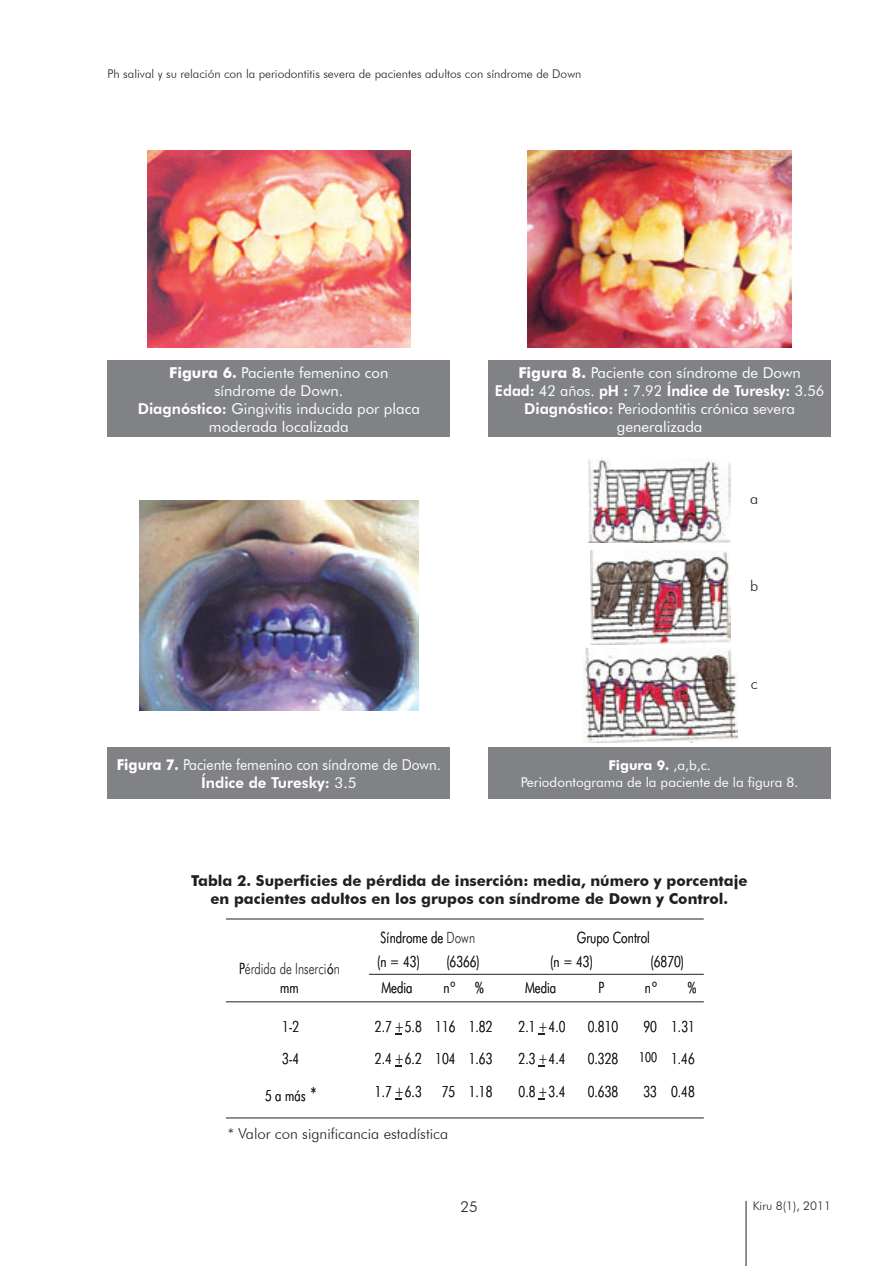
<style>
.page{position:relative;width:896px;height:1266px;background:#fff}
.page>*{position:absolute;margin:0;border:0;box-sizing:border-box;transform-origin:0 0}
.t1{font:300 15.6px "Futura BT";color:#231f20;scale:.76 1}
.t2{font:15px/18px "Futura BT";color:#fff;text-align:center}
.t3{font:700 15px/18px "Futura BT";color:#231f20;text-align:center}
.t4{font:15px/18px "Futura BT";color:#fff;text-align:center;scale:.92 1}
.t5{font:300 15px "Futura BT";color:#231f20}
.t6{font:13.5px/16.2px "Futura BT";color:#fff;text-align:center}
.t7{font:300 12px "Futura BT";color:#231f20}
.s1{font-weight:700}
.s2{font-weight:800}
.s3{font-size:13.65px}
.s4{font-size:19.5px}
</style>
<div class="page">
<hr style="left:745px;top:1200px;width:1px;height:65px;background:#231f20">
<div style="left:108px;top:360px;width:342px;height:77px;background:#808285"></div>
<div style="left:108px;top:747px;width:342px;height:51px;background:#808285"></div>
<div style="left:488px;top:360px;width:342px;height:77px;background:#808285"></div>
<div style="left:488px;top:747px;width:342px;height:51px;background:#808285"></div>
<img style="left:147px;top:150px;width:263px;height:197px">
<img style="left:527px;top:150px;width:264px;height:198px">
<img style="left:139px;top:500px;width:279px;height:210px">
<img style="left:588px;top:459px;width:142px;height:83px">
<img style="left:590px;top:550px;width:140px;height:94px">
<img style="left:583px;top:649px;width:154px;height:93px">
<hr style="left:227px;top:918px;width:476px;height:1px;background:#231f20">
<hr style="left:227px;top:1117px;width:476px;height:1px;background:#231f20">
<hr style="left:369px;top:973px;width:334px;height:1px;background:#231f20">
<hr style="left:227px;top:1001px;width:476px;height:1px;background:#231f20">
<p class="t7" style="left:108px;top:67px;width:475px">Ph salival y su relación con la periodontitis severa de pacientes adultos con síndrome de Down</p>
<p class="t2" style="left:138px;top:363px;width:284px"><span class="s1">Figura 6.</span> Paciente femenino con síndrome de Down.<br><span class="s2">Diagnóstico:</span> Gingivitis inducida por placa moderada localizada</p>
<p class="t4" style="left:117px;top:755px;width:354px"><span class="s1">Figura 7.</span> Paciente femenino con síndrome de Down.<br><span class="s2">Índice de Turesky:</span> 3.5</p>
<p class="t2" style="left:495px;top:363px;width:331px"><span class="s1">Figura 8.</span> Paciente con síndrome de Down<br><span class="s2">Edad:</span> 42 años. <span class="s2">pH :</span> 7.92 <span class="s2">Índice de Turesky:</span> 3.56<br><span class="s2">Diagnóstico:</span> Periodontitis crónica severa generalizada</p>
<p class="t5" style="left:750px;top:489px;width:10px">a</p>
<p class="t5" style="left:750px;top:577px;width:10px">b</p>
<p class="t5" style="left:750px;top:674px;width:8px">c</p>
<p class="t6" style="left:521px;top:757px;width:279px"><span class="s1">Figura 9.</span> ,a,b,c.<br>Periodontograma de la paciente de la figura 8.</p>
<p class="t3" style="left:191px;top:871px;width:558px">Tabla 2. Superficies de pérdida de inserción: media, número y porcentaje en pacientes adultos en los grupos con síndrome de Down y Control.</p>
<p class="t1" style="left:239px;top:959px;width:134px">Pérdida de Inserci n</p>
<p class="t1" style="left:327px;top:959px;width:10px">ó</p>
<p class="t1" style="left:280px;top:977px;width:26px">mm</p>
<p class="t1" style="left:380px;top:928px;width:126px">Síndrome de Down</p>
<p class="t1" style="left:576px;top:928px;width:97px">Grupo Control</p>
<p class="t1" style="left:377px;top:951px;width:58px">(n = 43)</p>
<p class="t1" style="left:446px;top:951px;width:46px">(6366)</p>
<p class="t1" style="left:550px;top:951px;width:58px">(n = 43)</p>
<p class="t1" style="left:650px;top:951px;width:46px">(6870)</p>
<p class="t1" style="left:381px;top:978px;width:42px">Media</p>
<p class="t1" style="left:443px;top:978px;width:17px">nº</p>
<p class="t1" style="left:475px;top:978px;width:13px">%</p>
<p class="t1" style="left:525px;top:978px;width:42px">Media</p>
<p class="t1" style="left:598px;top:978px;width:9px">P</p>
<p class="t1" style="left:645px;top:978px;width:17px">nº</p>
<p class="t1" style="left:687px;top:978px;width:13px">%</p>
<p class="t1" style="left:435px;top:1016px;width:28px">116</p>
<p class="t1" style="left:518px;top:1016px;width:63px">2.1 +4.0</p>
<p class="t1" style="left:587px;top:1016px;width:42px">0.810</p>
<p class="t1" style="left:671px;top:1016px;width:33px">1.31</p>
<p class="t1" style="left:643px;top:1016px;width:19px">90</p>
<p class="t1" style="left:282px;top:1016px;width:24px">1-2</p>
<p class="t1" style="left:375px;top:1016px;width:63px">2.7 +5.8</p>
<p class="t1" style="left:468px;top:1016px;width:33px">1.82</p>
<p class="t1" style="left:435px;top:1049px;width:28px">104</p>
<p class="t1" style="left:518px;top:1049px;width:63px">2.3 +4.4</p>
<p class="t1" style="left:587px;top:1049px;width:42px">0.328</p>
<p class="t1" style="left:639px;top:1049px;width:75px"><span class="s3">100</span> 1.46</p>
<p class="t1" style="left:282px;top:1049px;width:24px">3-4</p>
<p class="t1" style="left:375px;top:1049px;width:63px">2.4 +6.2</p>
<p class="t1" style="left:468px;top:1049px;width:33px">1.63</p>
<p class="t1" style="left:265px;top:1085px;width:69px">5 a más <span class="s4">*</span></p>
<p class="t1" style="left:375px;top:1081px;width:63px">1.7 +6.3</p>
<p class="t1" style="left:468px;top:1081px;width:33px">1.18</p>
<p class="t1" style="left:442px;top:1081px;width:19px">75</p>
<p class="t1" style="left:518px;top:1081px;width:63px">0.8 +3.4</p>
<p class="t1" style="left:587px;top:1081px;width:42px">0.638</p>
<p class="t1" style="left:671px;top:1081px;width:33px">0.48</p>
<p class="t1" style="left:643px;top:1081px;width:19px">33</p>
<p class="t5" style="left:228px;top:1124px;width:222px">* Valor con significancia estadística</p>
<p class="t5" style="left:460px;top:1197px;width:19px">25</p>
<p class="t7" style="left:752px;top:1198px;width:80px">Kiru 8(1), 2011</p>
</div>
